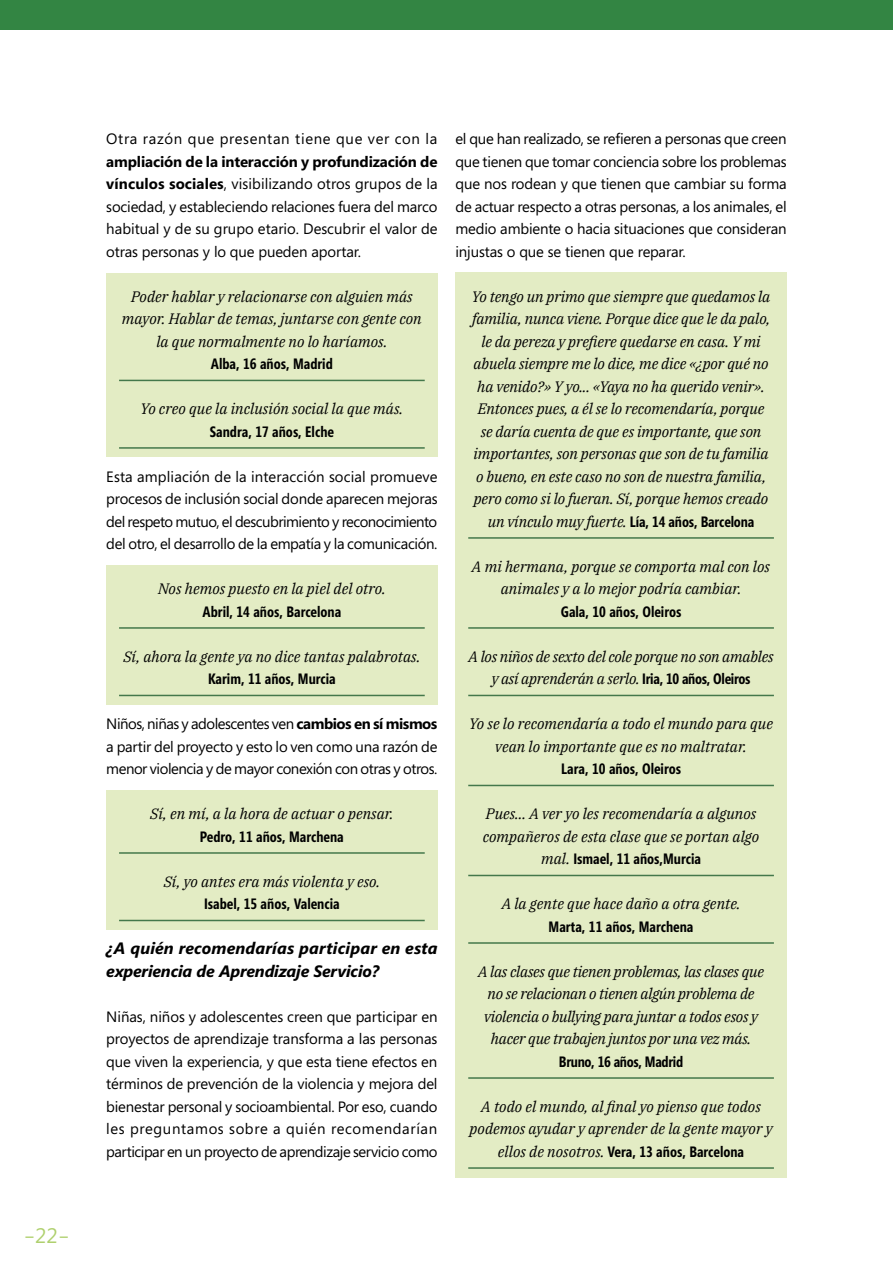
<style>
.page{position:relative;width:893px;height:1263px;background:#fff}
.page>*{position:absolute;margin:0;border:0;box-sizing:border-box;transform-origin:0 0}
.t1{font:300 30px "Segoe";color:#afd06e}
.t2{font:italic 700 16.5px/22.5px "Segoe";letter-spacing:.005em;color:#000}
.t3{font:italic 15px/22.5px "IBM Plex Serif";letter-spacing:-.01em;color:#000;text-align:center}
.t4{font:15px/22.5px "Segoe";letter-spacing:-.015em;color:#000;text-align:justify}
.t5{font:700 15px "Segoe Condensed";color:#000}
.t6{font:15px "Segoe";letter-spacing:.045em;color:#000}
.t7{font:700 15px "Segoe Condensed";letter-spacing:-.02em;color:#000}
.s1{font-weight:400;font-size:21px}
.s2{font-weight:700}
.s3{font-family:"IBM Plex Serif";font-weight:400;font-style:italic}
.s4{font-family:"Segoe Condensed";font-weight:700;font-style:normal}
</style>
<div class="page">
<div style="left:0;top:0;width:893px;height:30px;background:#338543"></div>
<div style="left:106px;top:273px;width:331px;height:117px;background:#e3ecc4"></div>
<hr style="left:119px;top:380px;width:306px;height:1px;background:#44784b">
<div style="left:106px;top:385px;width:331px;height:72px;background:#e3ecc4"></div>
<hr style="left:119px;top:447px;width:306px;height:2px;background:#44784b">
<div style="left:106px;top:565px;width:331px;height:72px;background:#e3ecc4"></div>
<hr style="left:119px;top:627px;width:306px;height:2px;background:#44784b">
<div style="left:106px;top:633px;width:331px;height:72px;background:#e3ecc4"></div>
<hr style="left:119px;top:695px;width:306px;height:1px;background:#44784b">
<div style="left:106px;top:790px;width:331px;height:72px;background:#e3ecc4"></div>
<hr style="left:119px;top:852px;width:306px;height:2px;background:#44784b">
<div style="left:106px;top:858px;width:331px;height:72px;background:#e3ecc4"></div>
<hr style="left:119px;top:920px;width:306px;height:1px;background:#44784b">
<div style="left:455px;top:273px;width:332px;height:274px;background:#e3ecc4"></div>
<hr style="left:468px;top:537px;width:306px;height:2px;background:#44784b">
<div style="left:455px;top:543px;width:332px;height:94px;background:#e3ecc4"></div>
<hr style="left:468px;top:627px;width:306px;height:2px;background:#44784b">
<div style="left:455px;top:633px;width:332px;height:72px;background:#e3ecc4"></div>
<hr style="left:468px;top:695px;width:306px;height:1px;background:#44784b">
<div style="left:455px;top:700px;width:332px;height:95px;background:#e3ecc4"></div>
<hr style="left:468px;top:785px;width:306px;height:1px;background:#44784b">
<div style="left:455px;top:790px;width:332px;height:95px;background:#e3ecc4"></div>
<hr style="left:468px;top:875px;width:306px;height:1px;background:#44784b">
<div style="left:455px;top:880px;width:332px;height:72px;background:#e3ecc4"></div>
<hr style="left:468px;top:942px;width:306px;height:2px;background:#44784b">
<div style="left:455px;top:948px;width:332px;height:139px;background:#e3ecc4"></div>
<hr style="left:468px;top:1077px;width:306px;height:2px;background:#44784b">
<div style="left:455px;top:1083px;width:332px;height:94px;background:#e3ecc4"></div>
<hr style="left:468px;top:1167px;width:306px;height:2px;background:#44784b">
<h1 class="t1" style="left:23px;top:1218px;width:48px">-<span class="s1">22</span>-</h1>
<p class="t6" style="left:106px;top:128px;width:333px">Otra razón que presentan tiene que ver con la</p>
<p class="t4" style="left:106px;top:150px;width:333px"><span class="s2">ampliación de la interacción y profundización de vínculos sociales</span>, visibilizando otros grupos de la sociedad, y estableciendo relaciones fuera del marco habitual y de su grupo etario. Descubrir el valor de otras personas y lo que pueden aportar.</p>
<p class="t3" style="left:122px;top:284px;width:301px">Poder hablar y relacionarse con alguien más mayor. Hablar de temas, juntarse con gente con la que normalmente no lo haríamos.</p>
<p class="t5" style="left:211px;top:355px;width:123px">Alba, 16 años, Madrid</p>
<p class="t3" style="left:141px;top:396px;width:264px">Yo creo que la inclusión social la que más.</p>
<p class="t5" style="left:210px;top:423px;width:126px">Sandra, 17 años, Elche</p>
<p class="t4" style="left:106px;top:465px;width:333px">Esta ampliación de la interacción social promueve procesos de inclusión social donde aparecen mejoras del respeto mutuo, el descubrimiento y reconocimiento del otro, el desarrollo de la empatía y la comunicación.</p>
<p class="t3" style="left:158px;top:576px;width:229px">Nos hemos puesto en la piel del otro.</p>
<p class="t5" style="left:202px;top:603px;width:140px">Abril, 14 años, Barcelona</p>
<p class="t3" style="left:123px;top:644px;width:298px">Sí, ahora la gente ya no dice tantas palabrotas.</p>
<p class="t5" style="left:208px;top:670px;width:129px">Karim, 11 años, Murcia</p>
<p class="t4" style="left:106px;top:712px;width:333px">Niños, niñas y adolescentes ven <span class="s2">cambios en sí mismos </span>a partir del proyecto y esto lo ven como una razón de menor violencia y de mayor conexión con otras y otros.</p>
<p class="t3" style="left:150px;top:801px;width:245px">Sí, en mí, a la hora de actuar o pensar.</p>
<p class="t5" style="left:200px;top:828px;width:145px">Pedro, 11 años, Marchena</p>
<p class="t3" style="left:164px;top:869px;width:218px">Sí, yo antes era más violenta y eso.</p>
<p class="t5" style="left:204px;top:895px;width:137px">Isabel, 15 años, Valencia</p>
<p class="t2" style="left:106px;top:937px;width:333px">¿A quién recomendarías participar en esta experiencia de Aprendizaje Servicio?</p>
<p class="t4" style="left:106px;top:1005px;width:333px">Niñas, niños y adolescentes creen que participar en proyectos de aprendizaje transforma a las personas que viven la experiencia, y que esta tiene efectos en términos de prevención de la violencia y mejora del bienestar personal y socioambiental. Por eso, cuando les preguntamos sobre a quién recomendarían participar en un proyecto de aprendizaje servicio como</p>
<p class="t4" style="left:455px;top:127px;width:333px">el que han realizado, se refieren a personas que creen que tienen que tomar conciencia sobre los problemas que nos rodean y que tienen que cambiar su forma de actuar respecto a otras personas, a los animales, el medio ambiente o hacia situaciones que consideran injustas o que se tienen que reparar.</p>
<p class="t3" style="left:472px;top:284px;width:300px">Yo tengo un primo que siempre que quedamos la familia, nunca viene. Porque dice que le da palo, le da pereza y prefiere quedarse en casa. Y mi abuela siempre me lo dice, me dice «¿por qué no ha venido?» Y yo... «Yaya no ha querido venir».<br>Entonces pues, a él se lo recomendaría, porque se daría cuenta de que es importante, que son importantes, son personas que son de tu familia o bueno, en este caso no son de nuestra familia, pero como si lo fueran. Sí, porque hemos creado</p>
<p class="t5" style="left:488px;top:513px;width:268px"><span class="s3">un vínculo muy fuerte.</span> Lía, 14 años, Barcelona</p>
<p class="t3" style="left:472px;top:554px;width:300px">A mi hermana, porque se comporta mal con los animales y a lo mejor podría cambiar.</p>
<p class="t5" style="left:561px;top:603px;width:122px">Gala, 10 años, Oleiros</p>
<p class="t3" style="left:469px;top:644px;width:307px">A los niños de sexto del cole porque no son amables y así aprenderán a serlo. <span class="s4">Iria, 10 años, Oleiros</span></p>
<p class="t3" style="left:469px;top:711px;width:305px">Yo se lo recomendaría a todo el mundo para que vean lo importante que es no maltratar.</p>
<p class="t5" style="left:561px;top:760px;width:121px">Lara, 10 años, Oleiros</p>
<p class="t3" style="left:483px;top:801px;width:278px;text-align:left">Pues... A ver yo les recomendaría a algunos compañeros de esta clase que se portan algo</p>
<p class="t5" style="left:541px;top:850px;width:161px"><span class="s3">mal.</span> Ismael, 11 años,Murcia</p>
<p class="t3" style="left:502px;top:891px;width:240px">A la gente que hace daño a otra gente.</p>
<p class="t5" style="left:549px;top:918px;width:146px">Marta, 11 años, Marchena</p>
<p class="t3" style="left:478px;top:959px;width:288px">A las clases que tienen problemas, las clases que no se relacionan o tienen algún problema de violencia o bullying para juntar a todos esos y hacer que trabajen juntos por una vez más.</p>
<p class="t7" style="left:559px;top:1053px;width:126px">Bruno, 16 años, Madrid</p>
<p class="t3" style="left:470px;top:1094px;width:305px">A todo el mundo, al final yo pienso que todos podemos ayudar y aprender de la gente mayor y</p>
<p class="t5" style="left:498px;top:1143px;width:248px"><span class="s3">ellos de nosotros.</span> Vera, 13 años, Barcelona</p>
</div>
